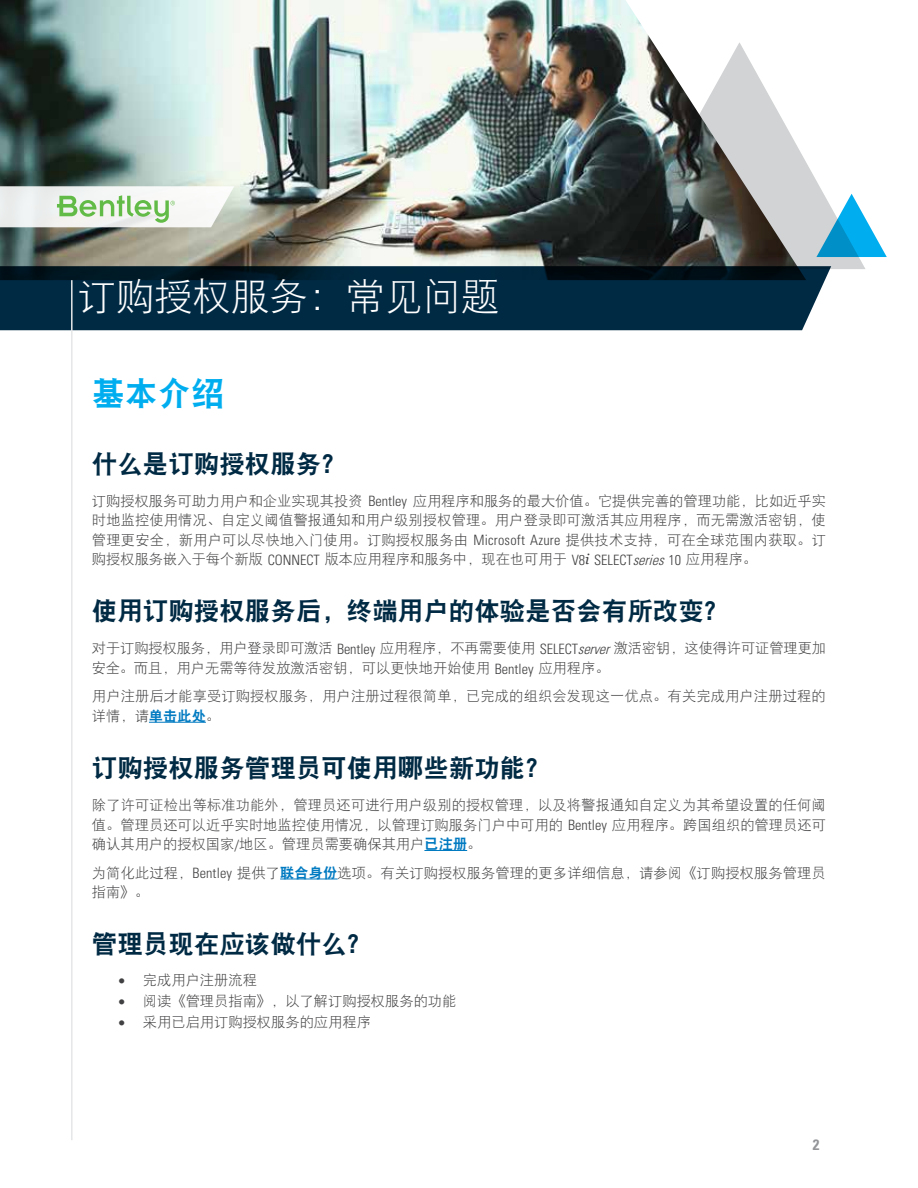
<style>
.page{position:relative;width:918px;height:1188px;background:#fff}
.page>*{position:absolute;margin:0;border:0;box-sizing:border-box;transform-origin:0 0}
.t1{font:38.25px "DF Hei W3";color:#fff}
.t2{font:33px "DF Hei W9";color:#00aeef}
.t3{font:25.5px "DF Hei W9";color:#002a44}
.t4{font:700 condensed 15px "Univers";color:#939598}
.t5{font:14.25px/19.5px "DF Hei W3";color:#404042}
.s1{font-family:"Univers LT Std";font-weight:300;font-stretch:condensed}
.s2{font-family:"Georgia";font-style:italic}
.s3{font-family:"Univers LT Std";font-weight:300;font-style:italic;font-stretch:condensed}
.s4{font-family:"DF Hei W9";color:#007ac1}
</style>
<div class="page">
<svg style="left:806px;top:162px;width:59px;height:107px"></svg>
<svg style="left:816px;top:194px;width:71px;height:63px"></svg>
<img style="left:0;top:0;width:806px;height:266px">
<svg style="left:0;top:266px;width:831px;height:64px;background:#042940"></svg>
<hr style="left:71px;top:280px;width:2px;height:860px;background:#e6e7e8">
<svg style="left:0;top:186px;width:234px;height:41px"></svg>
<hr style="left:149px;top:722px;width:57px;height:1px;background:#007ac1">
<hr style="left:424px;top:850px;width:43px;height:1px;background:#007ac1">
<hr style="left:280px;top:879px;width:58px;height:1px;background:#007ac1">
<h1 class="t1" style="left:78px;top:277px;width:423px">订购授权服务：常见问题</h1>
<h2 class="t2" style="left:92px;top:377px;width:133px">基本介绍</h2>
<h3 class="t3" style="left:92px;top:451px;width:256px">什么是订购授权服务？</h3>
<p class="t5" style="left:92px;top:491px;width:736px;text-align:justify">订购授权服务可助力用户和企业实现其投资 <span class="s1">Bentley</span> 应用程序和服务的最大价值。它提供完善的管理功能，比如近乎实时地监控使用情况、自定义阈值警报通知和用户级别授权管理。用户登录即可激活其应用程序，而无需激活密钥，使管理更安全，新用户可以尽快地入门使用。订购授权服务由 <span class="s1">Microsoft Azure</span> 提供技术支持，可在全球范围内获取。订购授权服务嵌入于每个新版 <span class="s1">CONNECT</span> 版本应用程序和服务中，现在也可用于 <span class="s1">V8</span><span class="s2">i</span> <span class="s1">SELECT</span><span class="s3">series</span><span class="s1">10</span> 应用程序。</p>
<h3 class="t3" style="left:92px;top:598px;width:639px">使用订购授权服务后，终端用户的体验是否会有所改变？</h3>
<p class="t5" style="left:92px;top:638px;width:736px">对于订购授权服务，用户登录即可激活 <span class="s1">Bentley</span> 应用程序，不再需要使用 <span class="s1">SELECT</span><span class="s3">server</span>激活密钥，这使得许可证管理更加安全。而且，用户无需等待发放激活密钥，可以更快地开始使用 <span class="s1">Bentley</span> 应用程序。</p>
<p class="t5" style="left:92px;top:686px;width:735px">用户注册后才能享受订购授权服务，用户注册过程很简单，已完成的组织会发现这一优点。有关完成用户注册过程的详情，请<span class="s4">单击此处</span>。</p>
<h3 class="t3" style="left:92px;top:755px;width:460px">订购授权服务管理员可使用哪些新功能？</h3>
<p class="t5" style="left:92px;top:795px;width:736px;text-align:justify">除了许可证检出等标准功能外，管理员还可进行用户级别的授权管理，以及将警报通知自定义为其希望设置的任何阈值。管理员还可以近乎实时地监控使用情况，以管理订购服务门户中可用的 <span class="s1">Bentley</span> 应用程序。跨国组织的管理员还可确认其用户的授权国家<span class="s1">/</span>地区。管理员需要确保其用户<span class="s4">已注册</span>。</p>
<p class="t5" style="left:92px;top:863px;width:735px">为简化此过程，<span class="s1">Bentley</span> 提供了<span class="s4">联合身份</span>选项。有关订购授权服务管理的更多详细信息，请参阅《订购授权服务管理员指南》。</p>
<h3 class="t3" style="left:92px;top:931px;width:282px">管理员现在应该做什么？</h3>
<p class="t5" style="left:117px;top:970px;width:141px"><span class="s1">•</span> 完成用户注册流程</p>
<p class="t5" style="left:117px;top:991px;width:341px"><span class="s1">•</span> 阅读《管理员指南》，以了解订购授权服务的功能</p>
<p class="t5" style="left:117px;top:1012px;width:255px"><span class="s1">•</span> 采用已启用订购授权服务的应用程序</p>
<p class="t4" style="left:813px;top:1136px;width:8px">2</p>
</div>
